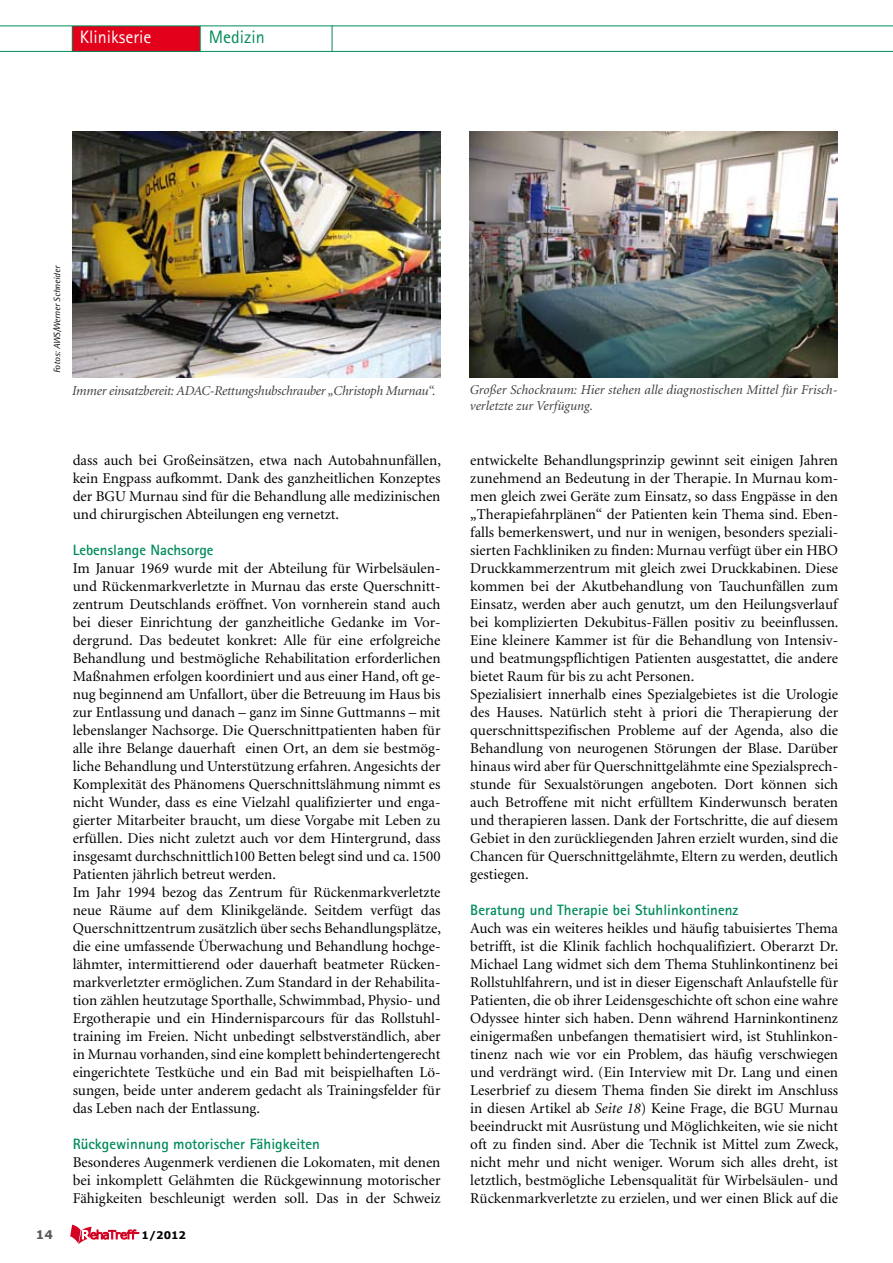
<style>
.page{position:relative;width:893px;height:1263px;background:#fff}
.page>*{position:absolute;margin:0;border:0;box-sizing:border-box;transform-origin:0 0}
.t1{font:18px "Rotis Sans Serif";color:#fff}
.t2{font:18px "Rotis Sans Serif";color:#008b58}
.t3{font:15px/18px "Minion";color:#000;text-align:justify}
.t4{font:700 15px "Rotis Sans Serif";color:#008b58}
.t5{font:italic 13.5px/16.5px "Minion";letter-spacing:-.005em;color:#3e3e40}
.t6{font:700 12px "Verdana";color:#58585a}
.t7{font:700 10.5px "Verdana";color:#000}
.t8{font:italic 9px "Rotis Semi Sans";letter-spacing:-.005em;color:#000}
.s1{font-style:italic}
</style>
<div class="page">
<svg style="left:70px;top:1224px;width:69px;height:20px"></svg>
<img style="left:72px;top:132px;width:368px;height:245px">
<img style="left:470px;top:132px;width:368px;height:245px">
<div style="left:72px;top:26px;width:128px;height:25px;background:#e2001a"></div>
<hr style="left:0;top:26px;width:893px;height:1px;background:#008b58">
<hr style="left:0;top:51px;width:893px;height:1px;background:#008b58">
<svg style="left:200px;top:26px;width:1px;height:25px"></svg>
<svg style="left:72px;top:26px;width:1px;height:25px"></svg>
<svg style="left:332px;top:26px;width:1px;height:25px"></svg>
<p class="t1" style="left:80px;top:26px;width:73px">Klinikserie</p>
<p class="t2" style="left:209px;top:26px;width:57px">Medizin</p>
<p class="t8" style="left:52px;top:373px;width:109px;rotate:-90deg">Fotos: AWS/Werner Schneider</p>
<p class="t5" style="left:72px;top:383px;width:365px">Immer einsatzbereit: ADAC-Rettungshubschrauber „Christoph Murnau“.</p>
<p class="t5" style="left:470px;top:382px;width:369px">Großer Schockraum: Hier stehen alle diagnostischen Mittel für Frisch&shy;verletzte zur Verfügung.</p>
<p class="t3" style="left:73px;top:452px;width:370px">dass auch bei Großeinsätzen, etwa nach Autobahnunfällen, kein Engpass aufkommt. Dank des ganzheitlichen Konzeptes der BGU Murnau sind für die Behandlung alle medizinischen und chirurgischen Abteilungen eng vernetzt.</p>
<p class="t4" style="left:73px;top:540px;width:142px">Lebenslange Nachsorge</p>
<p class="t3" style="left:73px;top:560px;width:370px;text-align:left">Im Januar 1969 wurde mit der Abteilung für Wirbelsäulen&shy;und Rückenmarkverletzte in Murnau das erste Querschnitt&shy;zentrum Deutschlands eröffnet. Von vornherein stand auch bei dieser Einrichtung der ganzheitliche Gedanke im Vor&shy;dergrund. Das bedeutet konkret: Alle für eine erfolgreiche Behandlung und bestmögliche Rehabilitation erforderlichen Maßnahmen erfolgen koordiniert und aus einer Hand, oft ge&shy;nug beginnend am Unfallort, über die Betreuung im Haus bis zur Entlassung und danach – ganz im Sinne Guttmanns – mit lebenslanger Nachsorge. Die Querschnittpatienten haben für alle ihre Belange dauerhaft einen Ort, an dem sie bestmög&shy;liche Behandlung und Unterstützung erfahren. Angesichts der Komplexität des Phänomens Querschnittslähmung nimmt es nicht Wunder, dass es eine Vielzahl qualifizierter und enga&shy;gierter Mitarbeiter braucht, um diese Vorgabe mit Leben zu erfüllen. Dies nicht zuletzt auch vor dem Hintergrund, dass insgesamt durchschnittlich100 Betten belegt sind und ca. 1500<br>Patienten jährlich betreut werden.<br>Im Jahr 1994 bezog das Zentrum für Rückenmarkverletzte neue Räume auf dem Klinikgelände. Seitdem verfügt das Querschnittzentrum zusätzlich über sechs Behandlungsplätze, die eine umfassende Überwachung und Behandlung hochge&shy;lähmter, intermittierend oder dauerhaft beatmeter Rücken&shy;markverletzter ermöglichen. Zum Standard in der Rehabilita&shy;tion zählen heutzutage Sporthalle, Schwimmbad, Physio- und Ergotherapie und ein Hindernisparcours für das Rollstuhl&shy;training im Freien. Nicht unbedingt selbstverständlich, aber in Murnau vorhanden, sind eine komplett behindertengerecht eingerichtete Testküche und ein Bad mit beispielhaften Lö&shy;sungen, beide unter anderem gedacht als Trainingsfelder für das Leben nach der Entlassung.</p>
<p class="t4" style="left:73px;top:1134px;width:249px">Rückgewinnung motorischer Fähigkeiten</p>
<p class="t3" style="left:73px;top:1154px;width:369px">Besonderes Augenmerk verdienen die Lokomaten, mit denen bei inkomplett Gelähmten die Rückgewinnung motorischer Fähigkeiten beschleunigt werden soll. Das in der Schweiz</p>
<p class="t3" style="left:470px;top:452px;width:370px;text-align:left">entwickelte Behandlungsprinzip gewinnt seit einigen Jahren zunehmend an Bedeutung in der Therapie. In Murnau kom&shy;men gleich zwei Geräte zum Einsatz, so dass Engpässe in den „Therapiefahrplänen“ der Patienten kein Thema sind. Eben&shy;falls bemerkenswert, und nur in wenigen, besonders speziali&shy;sierten Fachkliniken zu finden: Murnau verfügt über ein HBO Druckkammerzentrum mit gleich zwei Druckkabinen. Diese kommen bei der Akutbehandlung von Tauchunfällen zum Einsatz, werden aber auch genutzt, um den Heilungsverlauf bei komplizierten Dekubitus-Fällen positiv zu beeinflussen.<br>Eine kleinere Kammer ist für die Behandlung von Intensiv&shy;und beatmungspflichtigen Patienten ausgestattet, die andere bietet Raum für bis zu acht Personen.<br>Spezialisiert innerhalb eines Spezialgebietes ist die Urologie des Hauses. Natürlich steht à priori die Therapierung der querschnittspezifischen Probleme auf der Agenda, also die Behandlung von neurogenen Störungen der Blase. Darüber hinaus wird aber für Querschnittgelähmte eine Spezialsprech&shy;stunde für Sexualstörungen angeboten. Dort können sich auch Betroffene mit nicht erfülltem Kinderwunsch beraten und therapieren lassen. Dank der Fortschritte, die auf diesem Gebiet in den zurückliegenden Jahren erzielt wurden, sind die Chancen für Querschnittgelähmte, Eltern zu werden, deutlich gestiegen.</p>
<p class="t4" style="left:470px;top:900px;width:270px">Beratung und Therapie bei Stuhlinkontinenz</p>
<p class="t3" style="left:470px;top:920px;width:370px">Auch was ein weiteres heikles und häufig tabuisiertes Thema betrifft, ist die Klinik fachlich hochqualifiziert. Oberarzt Dr.<br>Michael Lang widmet sich dem Thema Stuhlinkontinenz bei Rollstuhlfahrern, und ist in dieser Eigenschaft Anlaufstelle für Patienten, die ob ihrer Leidensgeschichte oft schon eine wahre Odyssee hinter sich haben. Denn während Harninkontinenz einigermaßen unbefangen thematisiert wird, ist Stuhlinkon&shy;tinenz nach wie vor ein Problem, das häufig verschwiegen und verdrängt wird. (Ein Interview mit Dr. Lang und einen Leserbrief zu diesem Thema finden Sie direkt im Anschluss in diesen Artikel ab <span class="s1">Seite 18</span>) Keine Frage, die BGU Murnau beeindruckt mit Ausrüstung und Möglichkeiten, wie sie nicht oft zu finden sind. Aber die Technik ist Mittel zum Zweck, nicht mehr und nicht weniger. Worum sich alles dreht, ist letztlich, bestmögliche Lebensqualität für Wirbelsäulen- und Rückenmarkverletzte zu erzielen, und wer einen Blick auf die</p>
<p class="t6" style="left:36px;top:1227px;width:19px">14</p>
<p class="t7" style="left:142px;top:1228px;width:46px">1/2012</p>
</div>
